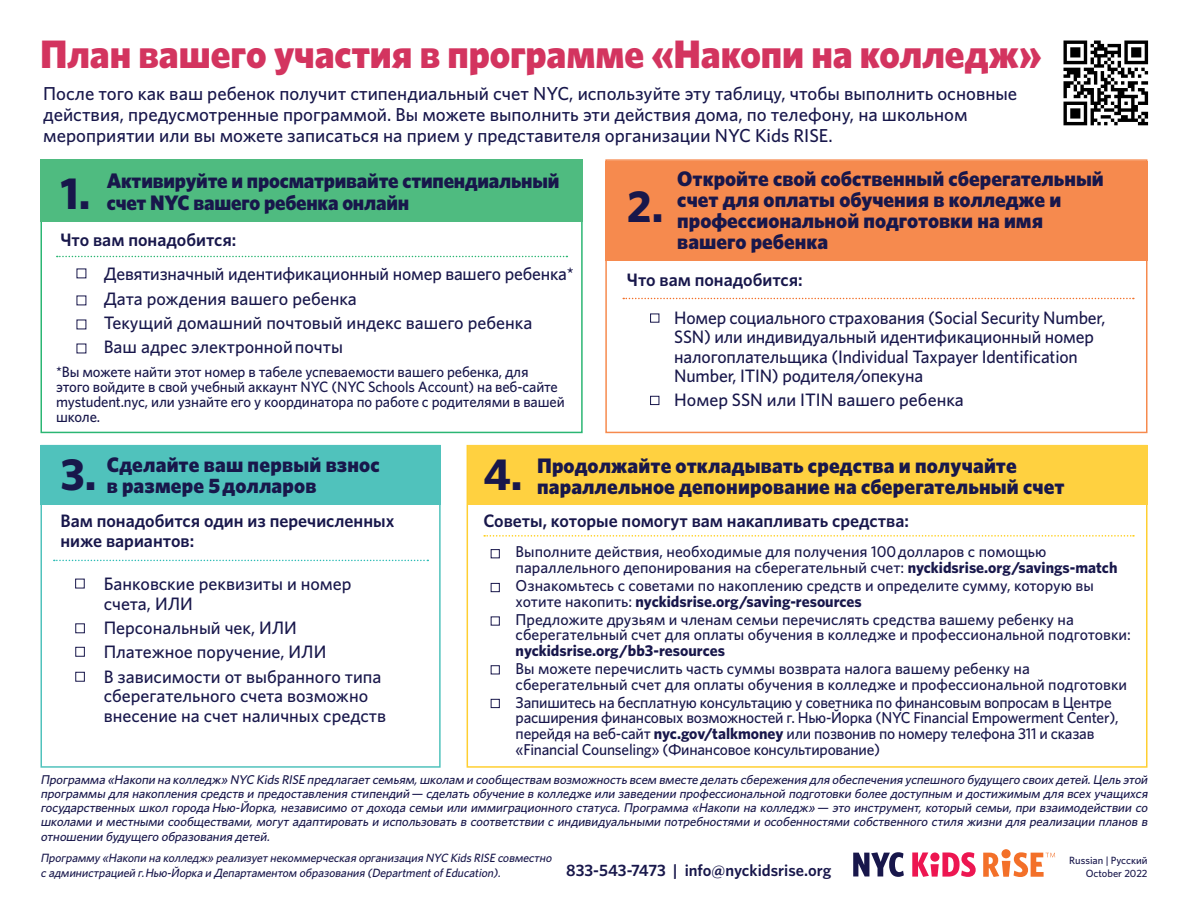
<style>
.page{position:relative;width:1188px;height:918px;background:#fff}
.page>*{position:absolute;margin:0;border:0;box-sizing:border-box;transform-origin:0 0}
.t1{font:700 45px "Whitney";color:#18174b}
.t2{font:900 39.75px "Whitney";letter-spacing:-.005em;color:#d3345f}
.t3{font:900 21px/21px "Whitney";color:#18174b}
.t4{font:500 18.75px/21px "Whitney";color:#18174b}
.t5{font:500 18px/19.5px "Whitney";letter-spacing:-.01em;color:#18174b}
.t6{font:600 18px/19.5px "Whitney";color:#18174b}
.t7{font:600 16.5px "Whitney";color:#18174b}
.t8{font:500 15.75px/15.8px "Whitney";color:#18174b}
.t9{font:500 15px/15px "Whitney";letter-spacing:-.01em;color:#18174b}
.t10{font:italic 500 12.75px/14.2px "Whitney";color:#18174b;text-align:justify}
.t11{font:italic 500 12px/14.2px "Whitney";color:#18174b}
.t12{font:500 10.5px/12.6px "Whitney";color:#18174b;text-align:right}
.s1{font-weight:700}
</style>
<div class="page">
<svg style="left:912px;top:852px;width:64px;height:25px"></svg>
<div style="left:930px;top:853px;width:10px;height:9px;background:#ed1651;border-radius:50%"></div>
<svg style="left:1001px;top:849px;width:10px;height:9px"></svg>
<svg style="left:854px;top:852px;width:50px;height:25px"></svg>
<svg style="left:983px;top:852px;width:72px;height:25px"></svg>
<div style="left:468px;top:445px;width:680px;height:60px;background:#ffd140"></div>
<svg style="left:484px;top:535px;width:650px;height:2px"></svg>
<div style="left:491px;top:549px;width:9px;height:9px;border:1px solid #18174b"></div>
<div style="left:491px;top:583px;width:9px;height:9px;border:1px solid #18174b"></div>
<div style="left:491px;top:617px;width:9px;height:9px;border:1px solid #18174b"></div>
<div style="left:491px;top:665px;width:9px;height:9px;border:1px solid #18174b"></div>
<div style="left:491px;top:699px;width:9px;height:9px;border:1px solid #18174b"></div>
<div style="left:40px;top:445px;width:401px;height:60px;background:#50c2bc"></div>
<div style="left:40px;top:445px;width:401px;height:323px;border:2px solid #50c2bc"></div>
<svg style="left:54px;top:560px;width:374px;height:1px"></svg>
<div style="left:75px;top:579px;width:10px;height:9px;border:1px solid #18174b"></div>
<div style="left:75px;top:623px;width:10px;height:10px;border:1px solid #18174b"></div>
<div style="left:75px;top:647px;width:10px;height:10px;border:1px solid #18174b"></div>
<div style="left:75px;top:672px;width:10px;height:10px;border:1px solid #18174b"></div>
<div style="left:605px;top:159px;width:543px;height:274px;border:2px solid #f68a4e"></div>
<div style="left:605px;top:161px;width:543px;height:99px;background:#f68a4e"></div>
<svg style="left:623px;top:298px;width:511px;height:1px"></svg>
<div style="left:650px;top:396px;width:9px;height:9px;border:1px solid #18174b"></div>
<div style="left:650px;top:314px;width:9px;height:9px;border:1px solid #18174b"></div>
<div style="left:41px;top:159px;width:542px;height:63px;background:#4fbb80"></div>
<svg style="left:57px;top:256px;width:510px;height:1px"></svg>
<img style="left:1063px;top:40px;width:86px;height:86px">
<p class="t2" style="left:40px;top:27px;width:1003px">План вашего участия в программе «Накопи на колледж»</p>
<p class="t4" style="left:43px;top:83px;width:976px">После того как ваш ребенок получит стипендиальный счет NYC, используйте эту таблицу, чтобы выполнить основные действия, предусмотренные программой. Вы можете выполнить эти действия дома, по телефону, на школьном мероприятии или вы можете записаться на прием у представителя организации NYC Kids RISE.</p>
<p class="t1" style="left:60px;top:163px;width:31px">1.</p>
<p class="t3" style="left:107px;top:169px;width:454px;line-height:22.5px">Активируйте и просматривайте стипендиальный счет NYC вашего ребенка онлайн</p>
<p class="t6" style="left:60px;top:229px;width:177px">Что вам понадобится:</p>
<p class="t5" style="left:104px;top:264px;width:472px">Девятизначный идентификационный номер вашего ребенка*</p>
<p class="t5" style="left:104px;top:288px;width:255px">Дата рождения вашего ребенка</p>
<p class="t5" style="left:104px;top:313px;width:430px">Текущий домашний почтовый индекс вашего ребенка</p>
<p class="t5" style="left:104px;top:337px;width:241px">Ваш адрес электронной почты</p>
<p class="t9" style="left:56px;top:364px;width:510px">*Вы можете найти этот номер в табеле успеваемости вашего ребенка, для этого войдите в свой учебный аккаунт NYC (NYC Schools Account) на веб-сайте mystudent.nyc, или узнайте его у координатора по работе с родителями в вашей школе.</p>
<p class="t1" style="left:627px;top:176px;width:38px">2.</p>
<p class="t3" style="left:677px;top:168px;width:428px">Откройте свой собственный сберегательный счет для оплаты обучения в колледже и профессиональной подготовки на имя вашего ребенка</p>
<p class="t6" style="left:627px;top:270px;width:177px">Что вам понадобится:</p>
<p class="t5" style="left:674px;top:307px;width:433px">Номер социального страхования (Social Security Number, SSN) или индивидуальный идентификационный номер налогоплательщика (Individual Taxpayer Identification Number, ITIN) родителя/опекуна</p>
<p class="t5" style="left:674px;top:390px;width:291px">Номер SSN или ITIN вашего ребенка</p>
<p class="t1" style="left:60px;top:444px;width:38px">3.</p>
<p class="t3" style="left:107px;top:453px;width:275px">Сделайте ваш первый взнос в размере 5 долларов</p>
<p class="t6" style="left:60px;top:511px;width:335px">Вам понадобится один из перечисленных ниже вариантов:</p>
<p class="t5" style="left:104px;top:574px;width:249px">Банковские реквизиты и номер счета, ИЛИ</p>
<p class="t5" style="left:104px;top:618px;width:195px">Персональный чек, ИЛИ</p>
<p class="t5" style="left:104px;top:642px;width:224px">Платежное поручение, ИЛИ</p>
<p class="t5" style="left:104px;top:666px;width:284px">В зависимости от выбранного типа сберегательного счета возможно внесение на счет наличных средств</p>
<p class="t1" style="left:483px;top:444px;width:41px">4.</p>
<p class="t3" style="left:537px;top:454px;width:529px">Продолжайте откладывать средства и получайте параллельное депонирование на сберегательный счет</p>
<p class="t6" style="left:483px;top:510px;width:427px">Советы, которые помогут вам накапливать средства:</p>
<p class="t8" style="left:516px;top:544px;width:603px">Выполните действия, необходимые для получения 100 долларов с помощью параллельного депонирования на сберегательный счет: <span class="s1">nyckidsrise.org/savings-match</span></p>
<p class="t8" style="left:516px;top:577px;width:580px">Ознакомьтесь с советами по накоплению средств и определите сумму, которую вы хотите накопить: <span class="s1">nyckidsrise.org/saving-resources</span></p>
<p class="t8" style="left:516px;top:611px;width:617px">Предложите друзьям и членам семьи перечислять средства вашему ребенку на сберегательный счет для оплаты обучения в колледже и профессиональной подготовки: <span class="s1">nyckidsrise.org/bb3-resources</span></p>
<p class="t8" style="left:516px;top:660px;width:613px">Вы можете перечислить часть суммы возврата налога вашему ребенку на сберегательный счет для оплаты обучения в колледже и профессиональной подготовки</p>
<p class="t8" style="left:516px;top:694px;width:605px">Запишитесь на бесплатную консультацию у советника по финансовым вопросам в Центре расширения финансовых возможностей г. Нью-Йорка (NYC Financial Empowerment Center), перейдя на веб-сайт <span class="s1">nyc.gov/talkmoney</span> или позвонив по номеру телефона 311 и сказав «Financial Counseling» (Финансовое консультирование)</p>
<p class="t10" style="left:40px;top:772px;width:1111px">Программа «Накопи на колледж» NYC KidsRISE предлагает семьям,школам и сообществам возможность всем вместе делать сбережения для обеспечения успешного будущего своих детей.Цель этой программы для накопления средств и предоставления стипендий — сделать обучение в колледже или заведении профессиональной подготовки более доступным и достижимым для всех учащихся государственных школ города Нью-Йорка,независимо от дохода семьи или иммиграционного статуса.Программа «Накопи на колледж» — это инструмент,который семьи,при взаимодействии со школами и местными сообществами,могут адаптировать и использовать в соответствии с индивидуальными потребностями и особенностями собственного стиля жизни для реализации планов в отношении будущего образования детей.</p>
<p class="t11" style="left:40px;top:851px;width:515px">Программу «Накопи на колледж» реализуетнекоммерческая организация NYC KidsRISE совместно с администрацией г.Нью-Йорка и Департаментом образования (DepartmentofEducation).</p>
<p class="t7" style="left:566px;top:860px;width:267px">833-543-7473 | info@nyckidsrise.org</p>
<p class="t12" style="left:1069px;top:854px;width:80px">Russian | Русский<br>October 2022</p>
</div>
